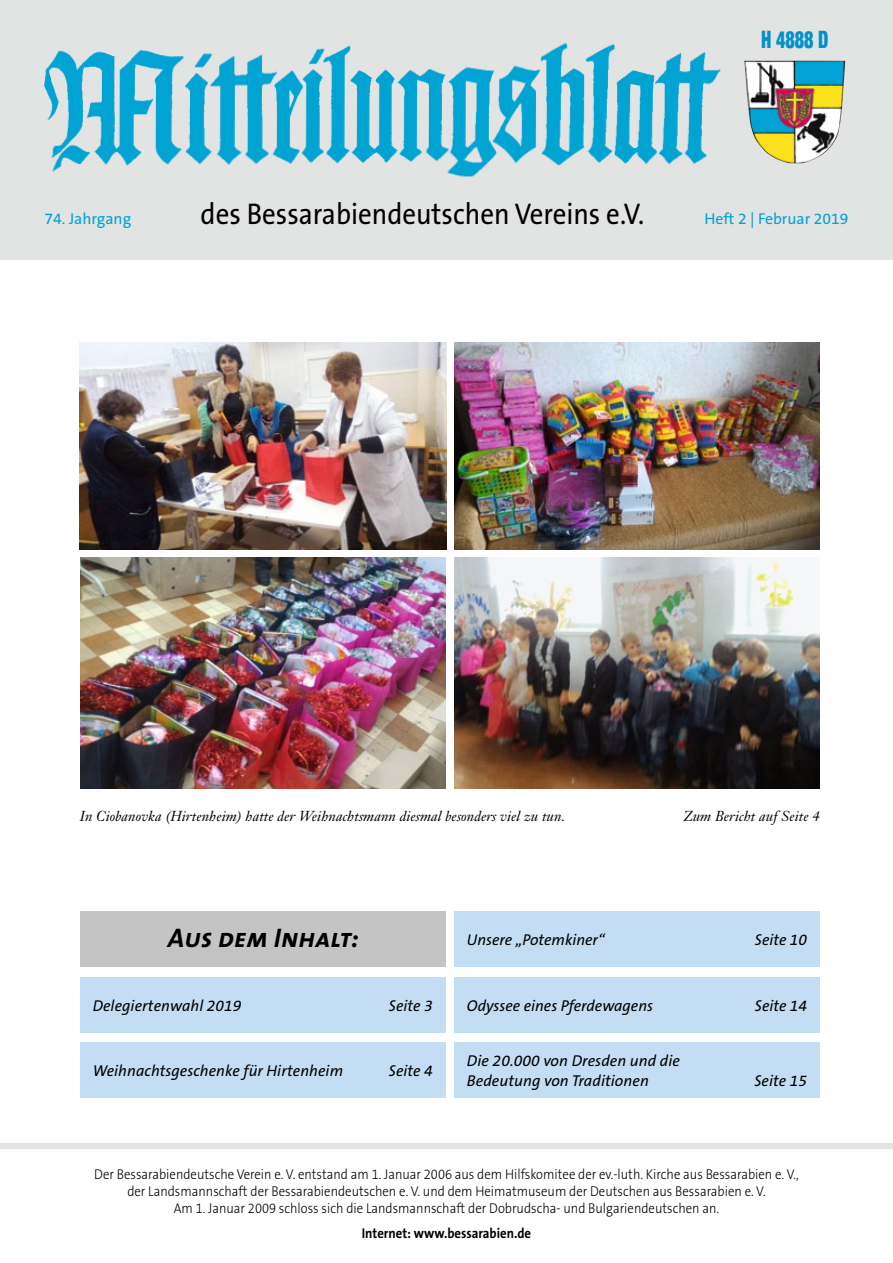
<style>
.page{position:relative;width:893px;height:1263px;background:#fff}
.page>*{position:absolute;margin:0;border:0;box-sizing:border-box;transform-origin:0 0}
.t1{font:30px "The Sans B5 Plain";color:#000;scale:.9 1}
.t2{font:italic 27px "The Sans Bold Caps";color:#000}
.t3{font:900 condensed 24px "Helvetica Neue";color:#0092ca;scale:.75 1}
.t4{font:italic 15.75px/20.2px "The Sans B5 Plain";letter-spacing:.005em;color:#000}
.t5{font:15.75px "The Sans B5 Plain";color:#00a3d3}
.t6{font:300 14.25px/17.1px "The Sans B3";color:#000;text-align:center;scale:.9 1}
.t7{font:italic 14.25px "Janson Text";letter-spacing:.005em;color:#000}
.t8{font:700 14.25px "The Sans B7";color:#000;scale:.9 1}
</style>
<div class="page">
<div style="left:0;top:0;width:893px;height:260px;background:#e2e3e3"></div>
<img style="left:44px;top:42px;width:677px;height:135px">
<img style="left:744px;top:60px;width:101px;height:103px">
<div style="left:0;top:1143px;width:893px;height:6px;background:#e2e3e3"></div>
<div style="left:80px;top:911px;width:366px;height:55px;background:#c4c4c5"></div>
<div style="left:454px;top:911px;width:366px;height:55px;background:#c3def4"></div>
<div style="left:80px;top:1043px;width:366px;height:55px;background:#c3def4"></div>
<div style="left:80px;top:977px;width:366px;height:55px;background:#c3def4"></div>
<div style="left:454px;top:977px;width:366px;height:55px;background:#c3def4"></div>
<div style="left:454px;top:1043px;width:366px;height:55px;background:#c3def4"></div>
<img style="left:80px;top:557px;width:366px;height:231px">
<img style="left:80px;top:343px;width:366px;height:206px">
<img style="left:454px;top:343px;width:366px;height:206px">
<img style="left:454px;top:557px;width:366px;height:231px">
<h3 class="t3" style="left:761px;top:19px;width:91px">H 4888 D</h3>
<p class="t5" style="left:45px;top:211px;width:88px">74. Jahrgang</p>
<h1 class="t1" style="left:201px;top:198px;width:495px">des Bessarabiendeutschen Vereins e.V.</h1>
<p class="t5" style="left:704px;top:211px;width:145px">Heft 2 | Februar 2019</p>
<p class="t7" style="left:80px;top:807px;width:487px">In Ciobanovka (Hirtenheim) hatte der Weihnachtsmann diesmal besonders viel zu tun.</p>
<p class="t7" style="left:683px;top:807px;width:138px">Zum Bericht auf Seite 4</p>
<h2 class="t2" style="left:168px;top:915px;width:192px">Aus dem Inhalt:</h2>
<p class="t4" style="left:467px;top:930px;width:139px">Unsere „Potemkiner“</p>
<p class="t4" style="left:755px;top:930px;width:54px">Seite 10</p>
<p class="t4" style="left:93px;top:996px;width:150px">Delegiertenwahl 2019</p>
<p class="t4" style="left:389px;top:996px;width:46px">Seite 3</p>
<p class="t4" style="left:467px;top:996px;width:188px">Odyssee eines Pferdewagens</p>
<p class="t4" style="left:755px;top:996px;width:54px">Seite 14</p>
<p class="t4" style="left:93px;top:1061px;width:252px">Weihnachtsgeschenke für Hirtenheim</p>
<p class="t4" style="left:389px;top:1061px;width:46px">Seite 4</p>
<p class="t4" style="left:467px;top:1051px;width:215px">Die 20.000 von Dresden und die<br>Bedeutung von Traditionen</p>
<p class="t4" style="left:754px;top:1071px;width:54px">Seite 15</p>
<p class="t6" style="left:94px;top:1166px;width:784px">Der Bessarabiendeutsche Verein e. V. entstand am 1. Januar 2006 aus dem Hilfskomitee der ev.-luth. Kirche aus Bessarabien e. V., der Landsmannschaft der Bessarabiendeutschen e. V. und dem Heimatmuseum der Deutschen aus Bessarabien e. V.<br>Am 1. Januar 2009 schloss sich die Landsmannschaft der Dobrudscha- und Bulgariendeutschen an.</p>
<p class="t8" style="left:362px;top:1225px;width:190px">Internet: www.bessarabien.de</p>
</div>
